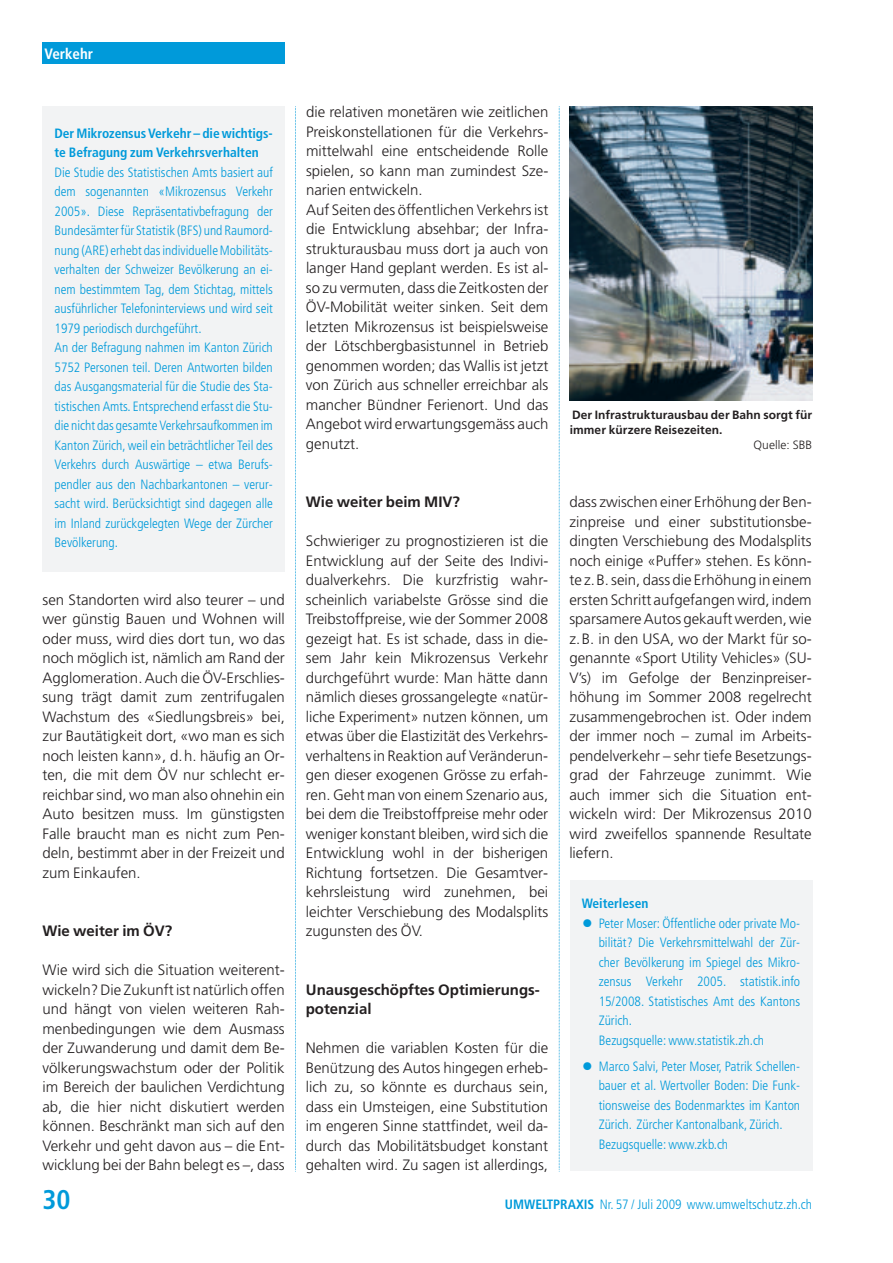
<style>
.page{position:relative;width:893px;height:1263px;background:#fff}
.page>*{position:absolute;margin:0;border:0;box-sizing:border-box;transform-origin:0 0}
.t1{font:700 condensed 27px "Frutiger LT Std";color:#009ada}
.t2{font:300 15px/19.5px "Frutiger LT Std";color:#231f20;text-align:justify}
.t3{font:700 15px/19.5px "Frutiger LT Std";color:#231f20}
.t4{font:700 condensed 15px "Frutiger LT Std";color:#fff}
.t5{font:300 condensed 13.5px/19.5px "Frutiger LT Std";color:#009ada}
.t6{font:700 condensed 13.5px/19.5px "Frutiger LT Std";letter-spacing:-.005em;color:#009ada}
.t7{font:700 12px/15px "Frutiger LT Std";letter-spacing:.005em;color:#231f20}
.t8{font:300 12px "Frutiger LT Std";letter-spacing:.005em;color:#231f20}
.s1{font-size:22.5px}
.s2{font-weight:700}
</style>
<div class="page">
<svg style="left:559px;top:106px;width:1px;height:1066px"></svg>
<svg style="left:295px;top:106px;width:1px;height:1066px"></svg>
<div style="left:43px;top:43px;width:242px;height:21px;background:#009ada"></div>
<div style="left:570px;top:880px;width:242px;height:290px;background:#f2f3f4"></div>
<div style="left:43px;top:106px;width:242px;height:465px;background:#f2f3f4"></div>
<img style="left:570px;top:106px;width:242px;height:294px">
<p class="t4" style="left:45px;top:47px;width:50px">Verkehr</p>
<p class="t6" style="left:55px;top:124px;width:220px">Der Mikrozensus Verkehr – die wichtigs&shy;te Befragung zum Verkehrsverhalten</p>
<p class="t5" style="left:55px;top:163px;width:220px">Die Studie des Statistischen Amts basiert auf dem sogenannten «Mikrozensus Verkehr 2005». Diese Repräsentativbefragung der Bundesämterfür Statistik (BFS) und Raumord&shy;nung (ARE) erhebt dasindividuelleMobilitäts&shy;verhalten der Schweizer Bevölkerung an ei&shy;nem bestimmtem Tag, dem Stichtag, mittels ausführlicher Telefoninterviews und wird seit 1979 periodisch durchgeführt.<br>An der Befragung nahmen im Kanton Zürich 5752 Personen teil. Deren Antworten bilden das Ausgangsmaterial für die Studie des Sta&shy;tistischen Amts. Entsprechend erfasst die Stu&shy;die nicht das gesamte Verkehrsaufkommen im Kanton Zürich, weil ein beträchtlicher Teil des Verkehrs durch Auswärtige – etwa Berufs&shy;pendler aus den Nachbarkantonen – verur&shy;sacht wird. Berücksichtigt sind dagegen alle im Inland zurückgelegten Wege der Zürcher Bevölkerung.</p>
<p class="t2" style="left:42px;top:591px;width:244px">sen Standorten wird also teurer – und wer günstig Bauen und Wohnen will oder muss, wird dies dort tun, wo das noch möglich ist, nämlich am Rand der Agglomeration. Auch die ÖV-Erschlies&shy;sung trägt damit zum zentrifugalen Wachstum des «Siedlungsbreis» bei, zur Bautätigkeit dort, «wo man es sich noch leisten kann», d.h. häufig an Or&shy;ten, die mit dem ÖV nur schlecht er&shy;reichbar sind, wo man also ohnehin ein Auto besitzen muss. Im günstigsten Falle braucht man es nicht zum Pen&shy;deln, bestimmt aber in der Freizeit und zum Einkaufen.</p>
<p class="t3" style="left:42px;top:922px;width:132px">Wie weiter im ÖV?</p>
<p class="t2" style="left:42px;top:961px;width:244px">Wie wird sich die Situation weiterent&shy;wickeln? Die Zukunft ist natürlich offen und hängt von vielen weiteren Rah&shy;menbedingungen wie dem Ausmass der Zuwanderung und damit dem Be&shy;völkerungswachstum oder der Politik im Bereich der baulichen Verdichtung ab, die hier nicht diskutiert werden können. Beschränkt man sich auf den Verkehr und geht davon aus – die Ent&shy;wicklung bei der Bahn belegt es –, dass</p>
<p class="t2" style="left:306px;top:103px;width:244px;text-align:left">die relativen monetären wie zeitlichen Preiskonstellationen für die Verkehrs&shy;mittelwahl eine entscheidende Rolle spielen, so kann man zumindest Sze&shy;narien entwickeln.<br>Auf Seiten des öffentlichen Verkehrs ist die Entwicklung absehbar; der Infra&shy;strukturausbau muss dort ja auch von langer Hand geplant werden. Es ist al&shy;so zu vermuten, dass die Zeitkosten der ÖV-Mobilität weiter sinken. Seit dem letzten Mikrozensus ist beispielsweise der Lötschbergbasistunnel in Betrieb genommen worden; das Wallis ist jetzt von Zürich aus schneller erreichbar als mancher Bündner Ferienort. Und das Angebot wird erwartungsgemäss auch genutzt.</p>
<p class="t3" style="left:306px;top:493px;width:156px">Wie weiter beim MIV?</p>
<p class="t2" style="left:306px;top:532px;width:244px">Schwieriger zu prognostizieren ist die Entwicklung auf der Seite des Indivi&shy;dualverkehrs. Die kurzfristig wahr&shy;scheinlich variabelste Grösse sind die Treibstoffpreise, wie der Sommer 2008 gezeigt hat. Es ist schade, dass in die&shy;sem Jahr kein Mikrozensus Verkehr durchgeführt wurde: Man hätte dann nämlich dieses grossangelegte «natür&shy;liche Experiment» nutzen können, um etwas über die Elastizität des Verkehrs&shy;verhaltens in Reaktion auf Veränderun&shy;gen dieser exogenen Grösse zu erfah&shy;ren. Geht man von einem Szenario aus, bei dem die Treibstoffpreise mehr oder weniger konstant bleiben, wird sich die Entwicklung wohl in der bisherigen Richtung fortsetzen. Die Gesamtver&shy;kehrsleistung wird zunehmen, bei leichter Verschiebung des Modalsplits zugunsten des ÖV.</p>
<p class="t3" style="left:306px;top:981px;width:236px">Unausgeschöpftes Optimierungs&shy;potenzial</p>
<p class="t2" style="left:306px;top:1039px;width:244px">Nehmen die variablen Kosten für die Benützung des Autos hingegen erheb&shy;lich zu, so könnte es durchaus sein, dass ein Umsteigen, eine Substitution im engeren Sinne stattfindet, weil da&shy;durch das Mobilitätsbudget konstant gehalten wird. Zu sagen ist allerdings,</p>
<p class="t7" style="left:570px;top:409px;width:244px">Der Infrastrukturausbau der Bahn sorgt für immer kürzere Reisezeiten.</p>
<p class="t8" style="left:754px;top:440px;width:60px">Quelle: SBB</p>
<p class="t2" style="left:569px;top:493px;width:244px">dass zwischen einer Erhöhung der Ben&shy;zinpreise und einer substitutionsbe&shy;dingten Verschiebung des Modalsplits noch einige «Puffer» stehen. Es könn&shy;te z.B.sein, dass die Erhöhung in einem ersten Schritt aufgefangenwird, indem sparsamereAutos gekauftwerden,wie z.B. in den USA, wo der Markt für so&shy;genannte «Sport Utility Vehicles» (SU-V’s) im Gefolge der Benzinpreiser&shy;höhung im Sommer 2008 regelrecht zusammengebrochen ist. Oder indem der immer noch – zumal im Arbeits&shy;pendelverkehr – sehr tiefe Besetzungs&shy;grad der Fahrzeuge zunimmt. Wie auch immer sich die Situation ent&shy;wickeln wird: Der Mikrozensus 2010 wird zweifellos spannende Resultate liefern.</p>
<p class="t6" style="left:582px;top:895px;width:68px">Weiterlesen</p>
<p class="t5" style="left:599px;top:914px;width:203px;text-indent:-17px"><span class="s1">•</span> Peter Moser: Öffentliche oder private Mo&shy;bilität? Die Verkehrsmittelwahl der Zür&shy;cher Bevölkerung im Spiegel des Mikro&shy;zensus Verkehr 2005. statistik.info 15/2008. Statistisches Amt des Kantons Zürich.<br>Bezugsquelle: www.statistik.zh.ch</p>
<p class="t5" style="left:599px;top:1057px;width:203px;text-indent:-17px"><span class="s1">•</span> Marco Salvi, Peter Moser, Patrik Schellen&shy;bauer et al. Wertvoller Boden: Die Funk&shy;tionsweise des Bodenmarktes im Kanton Zürich. Zürcher Kantonalbank, Zürich.<br>Bezugsquelle:www.zkb.ch</p>
<h1 class="t1" style="left:43px;top:1189px;width:30px">30</h1>
<p class="t5" style="left:505px;top:1196px;width:309px"><span class="s2">UMWELTPRAXIS</span> Nr. 57 / Juli 2009 www.umweltschutz.zh.ch</p>
</div>
